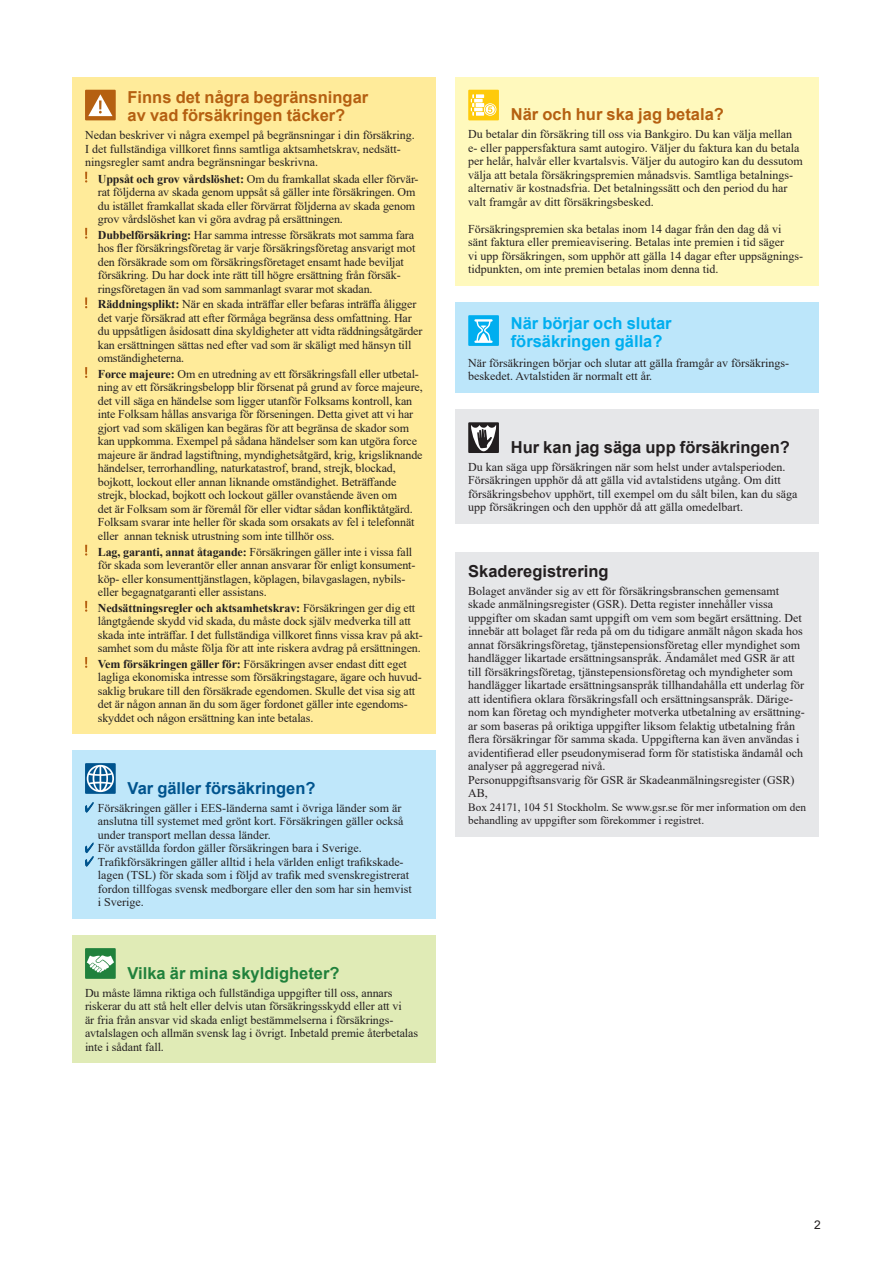
<style>
.page{position:relative;width:893px;height:1263px;background:#fff}
.page>*{position:absolute;margin:0;border:0;box-sizing:border-box;transform-origin:0 0}
._0_Rubrik_5_11pt__Arial_R2{font:700 16.5px/18px "Arial";color:#b56011}
._0_Rubrik_5_11pt__Arial_R2-2{font:700 16.5px "Arial";color:#231f20}
._0_Rubrik_5_11pt__Arial_R2-3{font:700 16.5px/18px "Arial";color:#00aeef}
._0_Rubrik_5_11pt__Arial_R2-4{font:700 16.5px "Arial";color:#20813c}
._0_Rubrik_5_11pt__Arial_R2-5{font:700 16.5px "Arial";color:#00548e}
._0_Tabell_Text{font:12px/13.5px "Times New Roman";color:#231f20}
._0_Tabell_Text_lista{font:12px/13.5px "Times New Roman";letter-spacing:-.01em;color:#231f20}
.t1{font:12px "Arial";color:#231f20}
._0_Tabell_Text-2{font:11.25px/13.5px "Times New Roman";color:#231f20}
.s1{font-weight:700}
</style>
<div class="page">
<div style="left:72px;top:77px;width:363px;height:657px;background:#ffeb9a"></div>
<div style="left:85px;top:90px;width:31px;height:30px;background:#b56011"></div>
<svg style="left:88px;top:94px;width:25px;height:22px"></svg>
<svg style="left:85px;top:172px;width:2px;height:11px"></svg>
<svg style="left:85px;top:228px;width:2px;height:11px"></svg>
<svg style="left:85px;top:297px;width:2px;height:11px"></svg>
<svg style="left:85px;top:367px;width:2px;height:11px"></svg>
<svg style="left:85px;top:545px;width:2px;height:11px"></svg>
<svg style="left:85px;top:601px;width:2px;height:11px"></svg>
<svg style="left:85px;top:657px;width:2px;height:11px"></svg>
<div style="left:72px;top:750px;width:363px;height:169px;background:#bfe7fa"></div>
<div style="left:85px;top:763px;width:31px;height:31px;background:#00548e"></div>
<svg style="left:87px;top:765px;width:27px;height:27px"></svg>
<svg style="left:85px;top:802px;width:9px;height:11px"></svg>
<svg style="left:85px;top:842px;width:9px;height:25px"></svg>
<div style="left:72px;top:935px;width:364px;height:128px;background:#e0ebb6"></div>
<div style="left:85px;top:948px;width:31px;height:31px;background:#20813c"></div>
<svg style="left:87px;top:955px;width:27px;height:17px"></svg>
<div style="left:455px;top:77px;width:364px;height:209px;background:#fff9bd"></div>
<div style="left:468px;top:90px;width:31px;height:30px;background:#feca0a"></div>
<svg style="left:471px;top:94px;width:24px;height:22px"></svg>
<div style="left:455px;top:302px;width:364px;height:91px;background:#bce6fa"></div>
<div style="left:468px;top:315px;width:31px;height:31px;background:#00aeef"></div>
<svg style="left:474px;top:319px;width:19px;height:24px"></svg>
<div style="left:455px;top:409px;width:364px;height:115px;background:#e6e7e9"></div>
<div style="left:468px;top:422px;width:31px;height:31px;background:#231f20"></div>
<svg style="left:471px;top:425px;width:25px;height:26px"></svg>
<div style="left:455px;top:552px;width:364px;height:285px;background:#e6e7e9"></div>
<p class="_0_Rubrik_5_11pt__Arial_R2" style="left:128px;top:89px;width:242px">Finns det några begränsningar av vad försäkringen täcker?</p>
<p class="_0_Tabell_Text" style="left:85px;top:128px;width:331px">Nedan beskriver vi några exempel på begränsningar i din försäkring.<br>I det fullständiga villkoret finns samtliga aktsamhetskrav, nedsätt&shy;ningsregler samt andra begränsningar beskrivna.</p>
<p class="_0_Tabell_Text_lista" style="left:98px;top:171px;width:322px"><span class="s1">Uppsåt och grov vårdslöshet:</span> Om du framkallat skada eller förvär&shy;rat följderna av skada genom uppsåt så gäller inte försäkringen. Om du istället framkallat skada eller förvärrat följderna av skada genom grov vårdslöshet kan vi göra avdrag på ersättningen.</p>
<p class="_0_Tabell_Text_lista" style="left:98px;top:227px;width:319px"><span class="s1">Dubbelförsäkring:</span> Har samma intresse försäkrats mot samma fara hos fler försäkringsföretag är varje försäkringsföretag ansvarigt mot den försäkrade som om försäkringsföretaget ensamt hade beviljat försäkring. Du har dock inte rätt till högre ersättning från försäk&shy;ringsföretagen än vad som sammanlagt svarar mot skadan.</p>
<p class="_0_Tabell_Text_lista" style="left:98px;top:297px;width:326px"><span class="s1">Räddningsplikt:</span> När en skada inträffar eller befaras inträffa åligger det varje försäkrad att efter förmåga begränsa dess omfattning. Har du uppsåtligen åsidosatt dina skyldigheter att vidta räddningsåtgärder kan ersättningen sättas ned efter vad som är skäligt med hänsyn till omständigheterna.</p>
<p class="_0_Tabell_Text_lista" style="left:98px;top:367px;width:326px"><span class="s1">Force majeure:</span> Om en utredning av ett försäkringsfall eller utbetal&shy;ning av ett försäkringsbelopp blir försenat på grund av force majeure, det vill säga en händelse som ligger utanför Folksams kontroll, kan inte Folksam hållas ansvariga för förseningen. Detta givet att vi har gjort vad som skäligen kan begäras för att begränsa de skador som kan uppkomma. Exempel på sådana händelser som kan utgöra force majeure är ändrad lagstiftning, myndighetsåtgärd, krig, krigsliknande händelser, terrorhandling, naturkatastrof, brand, strejk, blockad, bojkott, lockout eller annan liknande omständighet. Beträffande strejk, blockad, bojkott och lockout gäller ovanstående även om<br>det är Folksam som är föremål för eller vidtar sådan konfliktåtgärd.<br>Folksam svarar inte heller för skada som orsakats av fel i telefonnät eller annan teknisk utrustning som inte tillhör oss.</p>
<p class="_0_Tabell_Text_lista" style="left:98px;top:544px;width:319px"><span class="s1">Lag, garanti, annat åtagande:</span> Försäkringen gäller inte i vissa fall för skada som leverantör eller annan ansvarar för enligt konsument&shy;köp- eller konsumenttjänstlagen, köplagen, bilavgaslagen, nybils&shy;eller begagnatgaranti eller assistans.</p>
<p class="_0_Tabell_Text_lista" style="left:98px;top:601px;width:326px"><span class="s1">Nedsättningsregler och aktsamhetskrav:</span> Försäkringen ger dig ett långtgående skydd vid skada, du måste dock själv medverka till att skada inte inträffar. I det fullständiga villkoret finns vissa krav på akt&shy;samhet som du måste följa för att inte riskera avdrag på ersättningen.</p>
<p class="_0_Tabell_Text_lista" style="left:98px;top:657px;width:325px"><span class="s1">Vem försäkringen gäller för:</span> Försäkringen avser endast ditt eget lagliga ekonomiska intresse som försäkringstagare, ägare och huvud&shy;saklig brukare till den försäkrade egendomen. Skulle det visa sig att det är någon annan än du som äger fordonet gäller inte egendoms&shy;skyddet och någon ersättning kan inte betalas.</p>
<p class="_0_Rubrik_5_11pt__Arial_R2-5" style="left:128px;top:776px;width:189px">Var gäller försäkringen?</p>
<p class="_0_Tabell_Text" style="left:98px;top:800px;width:307px">Försäkringen gäller i EES-länderna samt i övriga länder som är anslutna till systemet med grönt kort. Försäkringen gäller också under transport mellan dessa länder.</p>
<p class="_0_Tabell_Text" style="left:98px;top:841px;width:265px">För avställda fordon gäller försäkringen bara i Sverige.</p>
<p class="_0_Tabell_Text" style="left:98px;top:854px;width:316px">Trafikförsäkringen gäller alltid i hela världen enligt trafikskade&shy;lagen (TSL) för skada som i följd av trafik med svenskregistrerat fordon tillfogas svensk medborgare eller den som har sin hemvist i Sverige.</p>
<p class="_0_Rubrik_5_11pt__Arial_R2-4" style="left:128px;top:961px;width:213px">Vilka är mina skyldigheter?</p>
<p class="_0_Tabell_Text" style="left:85px;top:985px;width:335px">Du måste lämna riktiga och fullständiga uppgifter till oss, annars riskerar du att stå helt eller delvis utan försäkringsskydd eller att vi<br>är fria från ansvar vid skada enligt bestämmelserna i försäkrings&shy;avtalslagen och allmän svensk lag i övrigt. Inbetald premie återbetalas inte i sådant fall.</p>
<p class="_0_Rubrik_5_11pt__Arial_R2" style="left:511px;top:106px;width:215px">När och hur ska jag betala?</p>
<p class="_0_Tabell_Text" style="left:468px;top:127px;width:336px">Du betalar din försäkring till oss via Bankgiro. Du kan välja mellan e- eller pappersfaktura samt autogiro. Väljer du faktura kan du betala per helår, halvår eller kvartalsvis. Väljer du autogiro kan du dessutom välja att betala försäkringspremien månadsvis. Samtliga betalnings&shy;alternativ är kostnadsfria. Det betalningssätt och den period du har valt framgår av ditt försäkringsbesked.</p>
<p class="_0_Tabell_Text" style="left:468px;top:222px;width:336px">Försäkringspremien ska betalas inom 14 dagar från den dag då vi sänt faktura eller premieavisering. Betalas inte premien i tid säger<br>vi upp försäkringen, som upphör att gälla 14 dagar efter uppsägnings&shy;tidpunkten, om inte premien betalas inom denna tid.</p>
<p class="_0_Rubrik_5_11pt__Arial_R2-3" style="left:511px;top:314px;width:162px">När börjar och slutar försäkringen gälla?</p>
<p class="_0_Tabell_Text_lista" style="left:468px;top:356px;width:322px">När försäkringen börjar och slutar att gälla framgår av försäkrings&shy;beskedet. Avtalstiden är normalt ett år.</p>
<p class="_0_Rubrik_5_11pt__Arial_R2-2" style="left:511px;top:436px;width:281px">Hur kan jag säga upp försäkringen?</p>
<p class="_0_Tabell_Text" style="left:468px;top:460px;width:331px">Du kan säga upp försäkringen när som helst under avtalsperioden.<br>Försäkringen upphör då att gälla vid avtalstidens utgång. Om ditt försäkringsbehov upphört, till exempel om du sålt bilen, kan du säga upp försäkringen och den upphör då att gälla omedelbart.</p>
<p class="_0_Rubrik_5_11pt__Arial_R2-2" style="left:468px;top:560px;width:142px">Skaderegistrering</p>
<p class="_0_Tabell_Text" style="left:468px;top:584px;width:338px">Bolaget använder sig av ett för försäkringsbranschen gemensamt skade anmälningsregister (GSR). Detta register innehåller vissa uppgifter om skadan samt uppgift om vem som begärt ersättning. Det innebär att bolaget får reda på om du tidigare anmält någon skada hos annat försäkringsföretag, tjänstepensionsföretag eller myndighet som handlägger likartade ersättningsanspråk. Ändamålet med GSR är att till försäkringsföretag, tjänstepensionsföretag och myndigheter som handlägger likartade ersättningsanspråk tillhandahålla ett underlag för att identifiera oklara försäkringsfall och ersättningsanspråk. Därige&shy;nom kan företag och myndigheter motverka utbetalning av ersättning&shy;ar som baseras på oriktiga uppgifter liksom felaktig utbetalning från flera försäkringar för samma skada. Uppgifterna kan även användas i avidentifierad eller pseudonymiserad form för statistiska ändamål och analyser på aggregerad nivå.</p>
<p class="_0_Tabell_Text" style="left:468px;top:773px;width:328px">Personuppgiftsansvarig för GSR är Skadeanmälningsregister (GSR)<br>AB,</p>
<p class="_0_Tabell_Text-2" style="left:468px;top:800px;width:339px">Box 24171, 104 51 Stockholm. Se www.gsr.se för mer information om den behandling av uppgifter som förekommer i registret.</p>
<p class="t1" style="left:814px;top:1216px;width:8px">2</p>
</div>
